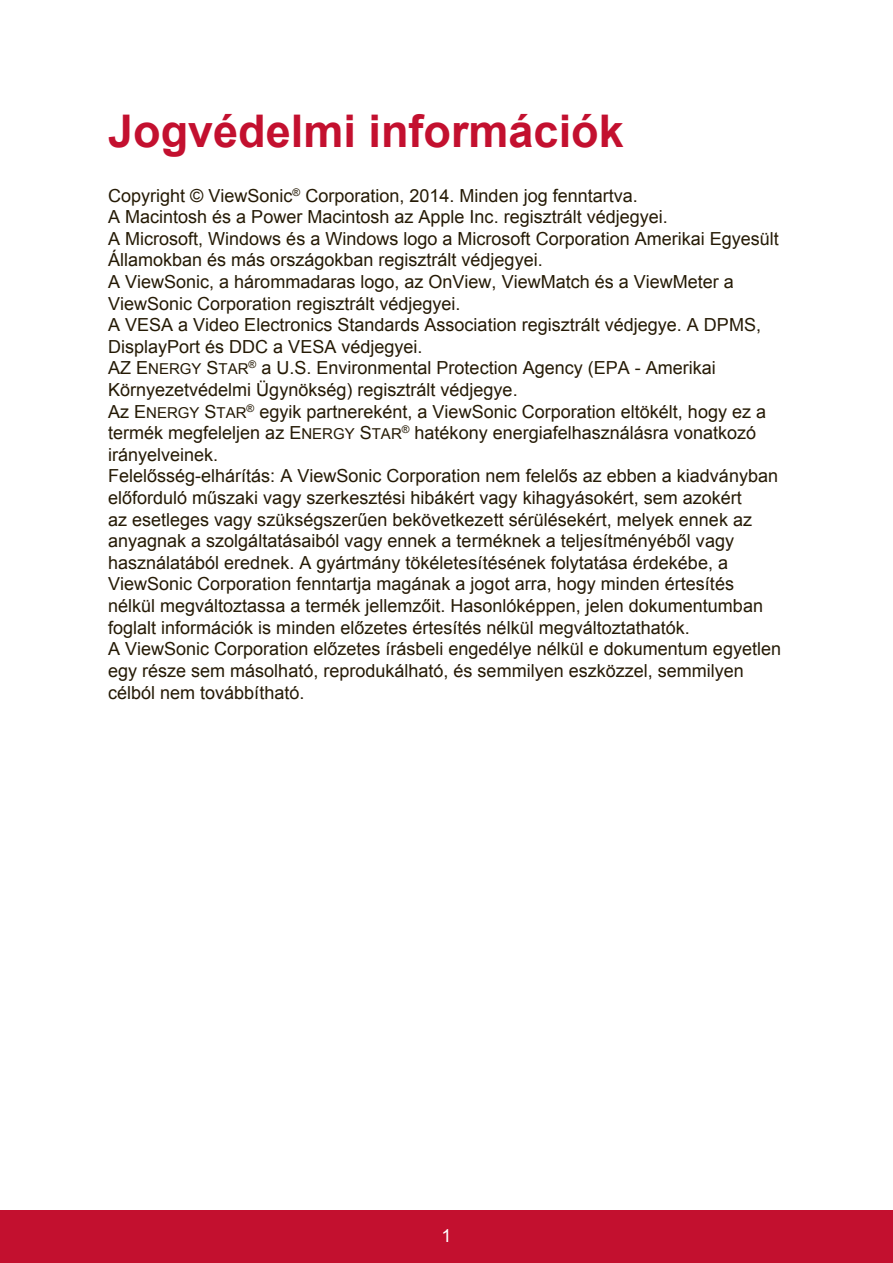
<style>
.page{position:relative;width:893px;height:1263px;background:#fff}
.page>*{position:absolute;margin:0;border:0;box-sizing:border-box;transform-origin:0 0}
.t1{font:700 45px "Arial";color:#c3102f}
.t2{font:18px/21.6px "Arial";color:#251a05}
.t3{font:18px "Arial";color:#fff}
.s1{font-size:15px}
</style>
<div class="page">
<div style="left:0;top:1210px;width:892px;height:53px;background:#c3102f"></div>
<h1 class="t1" style="left:108px;top:101px;width:517px">Jogvédelmi információk</h1>
<p class="t2" style="left:108px;top:185px;width:674px">Copyright © ViewSonic<sup>®</sup> Corporation, 2014. Minden jog fenntartva.<br>A Macintosh és a Power Macintosh az Apple Inc. regisztrált védjegyei.<br>A Microsoft, Windows és a Windows logo a Microsoft Corporation Amerikai Egyesült Államokban és más országokban regisztrált védjegyei.<br>A ViewSonic, a hárommadaras logo, az OnView, ViewMatch és a ViewMeter a ViewSonic Corporation regisztrált védjegyei.<br>A VESA a Video Electronics Standards Association regisztrált védjegye. A DPMS, DisplayPort és DDC a VESA védjegyei.<br>AZ E<span class="s1">NERGY</span> S<span class="s1">TAR</span><sup>®</sup> a U.S. Environmental Protection Agency (EPA - Amerikai Környezetvédelmi Ügynökség) regisztrált védjegye.<br>Az E<span class="s1">NERGY</span> S<span class="s1">TAR</span><sup>®</sup> egyik partnereként, a ViewSonic Corporation eltökélt, hogy ez a termék megfeleljen az E<span class="s1">NERGY</span> S<span class="s1">TAR</span><sup>®</sup> hatékony energiafelhasználásra vonatkozó irányelveinek.<br>Felelősség-elhárítás: A ViewSonic Corporation nem felelős az ebben a kiadványban előforduló műszaki vagy szerkesztési hibákért vagy kihagyásokért, sem azokért<br>az esetleges vagy szükségszerűen bekövetkezett sérülésekért, melyek ennek az anyagnak a szolgáltatásaiból vagy ennek a terméknek a teljesítményéből vagy használatából erednek. A gyártmány tökéletesítésének folytatása érdekébe, a ViewSonic Corporation fenntartja magának a jogot arra, hogy minden értesítés nélkül megváltoztassa a termék jellemzőit. Hasonlóképpen, jelen dokumentumban foglalt információk is minden előzetes értesítés nélkül megváltoztathatók.<br>A ViewSonic Corporation előzetes írásbeli engedélye nélkül e dokumentum egyetlen egy része sem másolható, reprodukálható, és semmilyen eszközzel, semmilyen célból nem továbbítható.</p>
<p class="t3" style="left:441px;top:1223px;width:12px">1</p>
</div>
